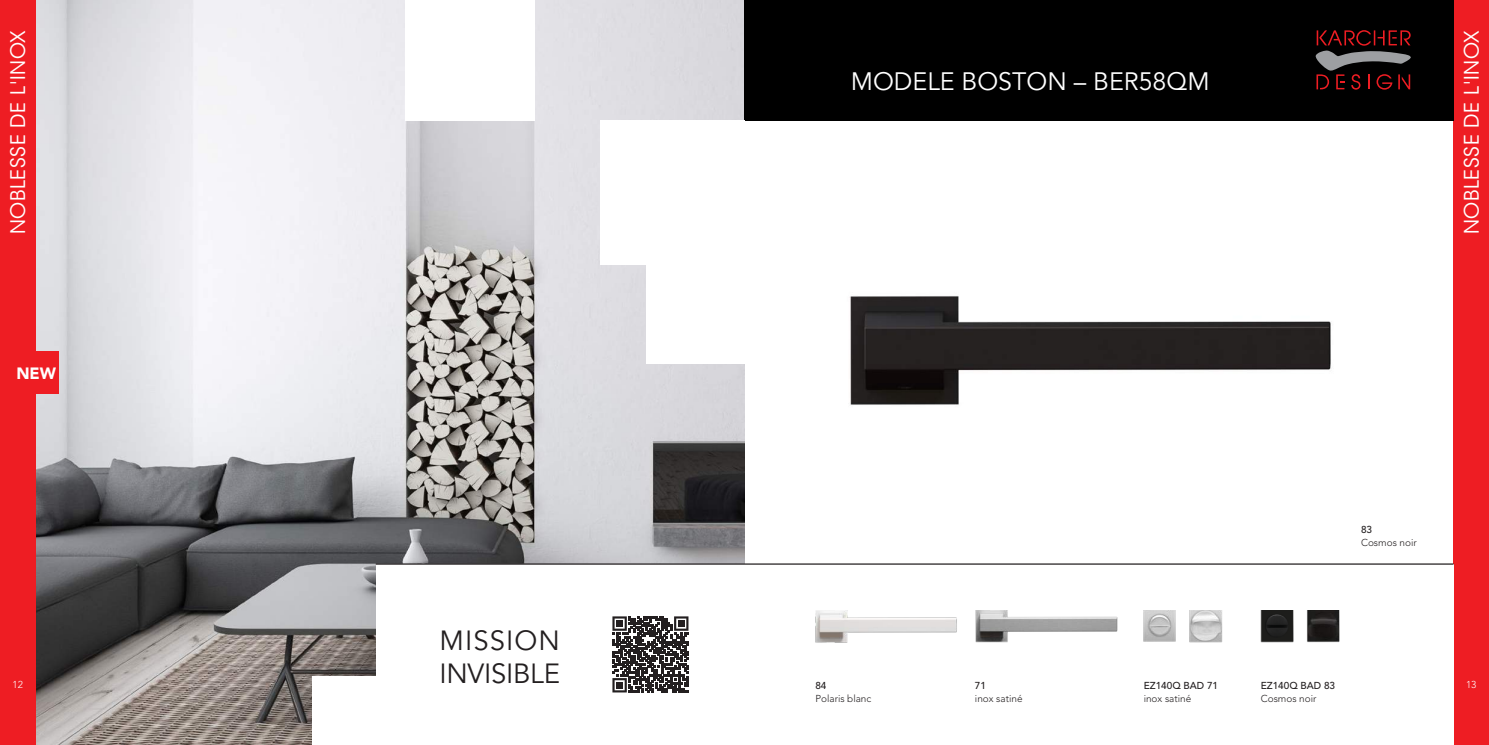
<style>
.page{position:relative;width:1489px;height:745px;background:#fff}
.page>*{position:absolute;margin:0;border:0;box-sizing:border-box;transform-origin:0 0}
.t1{font:27.5px/33px "Avenir LT Std";letter-spacing:-.01em;color:#231f20}
.t2{font:25px "Avenir LT Std";color:#fff}
.t3{font:20px "ITC Avant Garde Std";letter-spacing:.03em;color:#fff}
.t4{font:900 16.25px "Avenir LT Std";color:#fff}
.t5{font:300 10px "Avenir LT Std";color:#231f20}
.t6{font:500 10px "Avenir LT Std";color:#231f20}
.t7{font:300 10px "Avenir LT Std";color:#fff}
</style>
<div class="page">
<img style="left:35px;top:0;width:709px;height:744px">
<div style="left:0;top:0;width:35px;height:744px;background:#ee1d23"></div>
<div style="left:1453px;top:0;width:35px;height:744px;background:#ee1d23"></div>
<div style="left:744px;top:0;width:709px;height:120px;background:#000"></div>
<svg style="left:1315px;top:30px;width:95px;height:60px"></svg>
<img style="left:849px;top:296px;width:482px;height:109px">
<div style="left:600px;top:120px;width:144px;height:145px;background:#fff"></div>
<div style="left:646px;top:246px;width:117px;height:117px;background:#fff"></div>
<div style="left:405px;top:0;width:129px;height:120px;background:#fff"></div>
<div style="left:312px;top:676px;width:68px;height:68px;background:#fff"></div>
<div style="left:376px;top:563px;width:1077px;height:181px;background:#fff"></div>
<img style="left:815px;top:610px;width:142px;height:33px">
<img style="left:975px;top:610px;width:143px;height:33px">
<img style="left:1143px;top:610px;width:80px;height:33px">
<img style="left:1260px;top:610px;width:80px;height:33px">
<div style="left:16px;top:351px;width:43px;height:42px;background:#ee1d23"></div>
<hr style="left:376px;top:563px;width:1077px;height:1px;background:#231f20">
<svg style="left:612px;top:616px;width:76px;height:76px"></svg>
<div style="left:616px;top:681px;width:6px;height:7px;background:#231f20"></div>
<h3 class="t3" style="left:6px;top:234px;width:205px;rotate:-90deg">NOBLESSE DE L'INOX</h3>
<h3 class="t3" style="left:1459px;top:234px;width:205px;rotate:-90deg">NOBLESSE DE L'INOX</h3>
<h2 class="t2" style="left:850px;top:67px;width:360px">MODELE BOSTON – BER58QM</h2>
<h3 class="t4" style="left:16px;top:363px;width:41px">NEW</h3>
<p class="t6" style="left:1360px;top:523px;width:13px">83</p>
<p class="t5" style="left:1360px;top:536px;width:57px">Cosmos noir</p>
<h1 class="t1" style="left:439px;top:624px;width:122px">MISSION<br>INVISIBLE</h1>
<p class="t7" style="left:13px;top:678px;width:12px">12</p>
<p class="t7" style="left:1465px;top:678px;width:12px">13</p>
<p class="t6" style="left:1143px;top:679px;width:76px">EZ140Q BAD 71</p>
<p class="t5" style="left:1143px;top:692px;width:49px">inox satiné</p>
<p class="t6" style="left:1260px;top:679px;width:76px">EZ140Q BAD 83</p>
<p class="t5" style="left:1260px;top:692px;width:57px">Cosmos noir</p>
<p class="t6" style="left:815px;top:679px;width:13px">84</p>
<p class="t5" style="left:815px;top:692px;width:57px">Polaris blanc</p>
<p class="t6" style="left:974px;top:679px;width:13px">71</p>
<p class="t5" style="left:974px;top:692px;width:49px">inox satiné</p>
</div>
